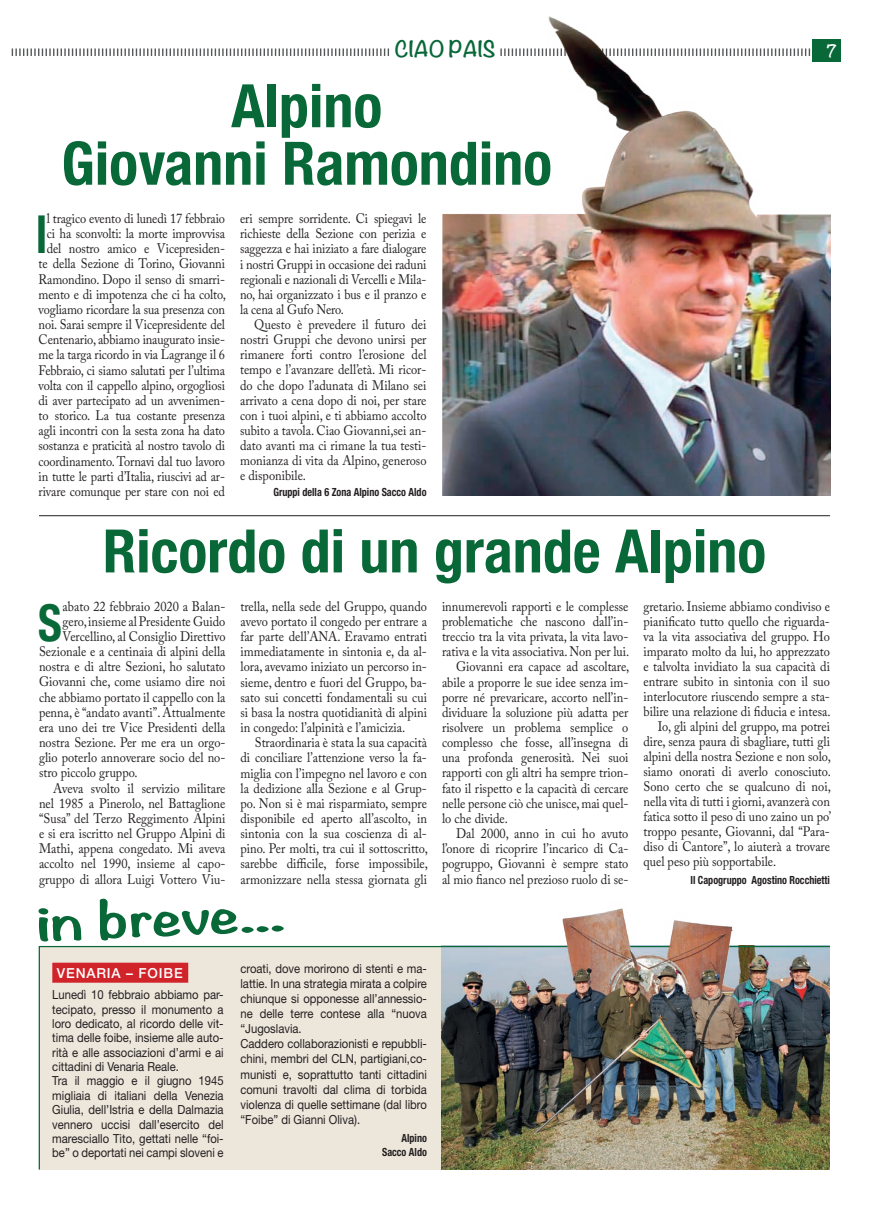
<style>
.page{position:relative;width:869px;height:1205px;background:#fff}
.page>*{position:absolute;margin:0;border:0;box-sizing:border-box;transform-origin:0 0}
.t1{font:700 condensed 60px/57.5px "Helvetica Neue LT Std";color:#086838;text-align:center}
.t2{font:700 condensed 52.25px "Helvetica Neue";color:#086838;scale:.87 1}
.t3{font:700 condensed 50.75px "Helvetica Neue";color:#086838;scale:.9 1}
.t4{font:700 45px "Noteworthy";color:#086838;scale:1.4 1}
.t5{font:700 20px "Noteworthy";color:#086838}
.t6{font:700 15px "Noteworthy";color:#fff}
.t7{font:13.75px/15.1px "Adobe Caslon Pro";color:#231f20;text-align:justify;scale:.9 1}
.t8{font:500 13.75px "Helvetica Neue";letter-spacing:.06em;color:#fff}
.t9{font:12.5px/14.4px "Helvetica Neue LT Std";color:#231f20;scale:.9 1}
.t10{font:700 condensed 11.25px/14.5px "Helvetica Neue LT Std";color:#231f20;text-align:right;scale:.9 1}
</style>
<div class="page">
<svg style="left:11px;top:48px;width:378px;height:8px"></svg>
<div style="left:811px;top:39px;width:29px;height:23px;background:#086838"></div>
<img style="left:38px;top:945px;width:792px;height:225px">
<div style="left:52px;top:962px;width:136px;height:20px;background:#d1232a"></div>
<img style="left:512px;top:908px;width:241px;height:97px">
<img style="left:442px;top:16px;width:388px;height:480px">
<hr style="left:39px;top:515px;width:790px;height:1px;background:#231f20">
<h3 class="t5" style="left:394px;top:31px;width:102px">CIAO PAIS</h3>
<p class="t6" style="left:826px;top:37px;width:12px">7</p>
<h1 class="t1" style="left:61px;top:76px;width:492px">Alpino<br>Giovanni Ramondino</h1>
<p class="t7" style="left:39px;top:211px;width:209px;text-align:center">l tragico evento di lunedì 17 febbraio ci ha sconvolti: la morte improvvisa del nostro amico e Vicepresiden&shy;te della Sezione di Torino, Giovanni Ramondino. Dopo il senso di smarri&shy;mento e di impotenza che ci ha colto, vogliamo ricordare la sua presenza con noi. Sarai sempre il Vicepresidente del Centenario, abbiamo inaugurato insie&shy;me la targa ricordo in via Lagrange il 6<br>Febbraio, ci siamo salutati per l’ultima volta con il cappello alpino, orgogliosi di aver partecipato ad un avvenimen&shy;to storico. La tua costante presenza agli incontri con la sesta zona ha dato sostanza e praticità al nostro tavolo di coordinamento. Tornavi dal tuo lavoro in tutte le parti d’Italia, riuscivi ad ar&shy;rivare comunque per stare con noi ed</p>
<p class="t7" style="left:240px;top:211px;width:209px">eri sempre sorridente. Ci spiegavi le richieste della Sezione con perizia e saggezza e hai iniziato a fare dialogare i nostri Gruppi in occasione dei raduni regionali e nazionali di Vercelli e Mila&shy;no, hai organizzato i bus e il pranzo e la cena al Gufo Nero.</p>
<h2 class="t2" style="left:36px;top:191px;width:14px">l</h2>
<p class="t7" style="left:240px;top:317px;width:209px;text-indent:14px">Questo è prevedere il futuro dei nostri Gruppi che devono unirsi per rimanere forti contro l’erosione del tempo e l’avanzare dell’età. Mi ricor&shy;do che dopo l’adunata di Milano sei arrivato a cena dopo di noi, per stare con i tuoi alpini, e ti abbiamo accolto subito a tavola. Ciao Giovanni,sei an&shy;dato avanti ma ci rimane la tua testi&shy;monianza di vita da Alpino, generoso e disponibile.</p>
<p class="t10" style="left:273px;top:484px;width:172px">Gruppi della 6 Zona Alpino Sacco Aldo</p>
<h1 class="t1" style="left:103px;top:521px;width:664px">Ricordo di un grande Alpino</h1>
<h3 class="t3" style="left:38px;top:581px;width:28px">S</h3>
<p class="t7" style="left:63px;top:598px;width:182px">abato 22 febbraio 2020 a Balan-</p>
<p class="t7" style="left:63px;top:613px;width:182px">gero, insieme al Presidente Guido</p>
<p class="t7" style="left:63px;top:628px;width:182px">Vercellino, al Consiglio Direttivo</p>
<p class="t7" style="left:39px;top:644px;width:209px">Sezionale e a centinaia di alpini della</p>
<p class="t7" style="left:39px;top:659px;width:208px">nostra e di altre Sezioni, ho salutato</p>
<p class="t7" style="left:39px;top:674px;width:208px">Giovanni che, come usiamo dire noi</p>
<p class="t7" style="left:39px;top:689px;width:208px">che abbiamo portato il cappello con la</p>
<p class="t7" style="left:39px;top:704px;width:208px">penna, è “andato avanti”. Attualmente</p>
<p class="t7" style="left:39px;top:719px;width:208px">era uno dei tre Vice Presidenti della</p>
<p class="t7" style="left:39px;top:735px;width:208px">nostra Sezione. Per me era un orgo-</p>
<p class="t7" style="left:39px;top:750px;width:208px">glio poterlo annoverare socio del no-</p>
<p class="t7" style="left:39px;top:765px;width:111px">stro piccolo gruppo.</p>
<p class="t7" style="left:53px;top:780px;width:193px">Aveva svolto il servizio militare</p>
<p class="t7" style="left:39px;top:795px;width:209px">nel 1985 a Pinerolo, nel Battaglione</p>
<p class="t7" style="left:39px;top:810px;width:208px">“Susa” del Terzo Reggimento Alpini</p>
<p class="t7" style="left:39px;top:826px;width:208px">e si era iscritto nel Gruppo Alpini di</p>
<p class="t7" style="left:39px;top:841px;width:208px">Mathi, appena congedato. Mi aveva</p>
<p class="t7" style="left:39px;top:856px;width:208px">accolto nel 1990, insieme al capo-</p>
<p class="t7" style="left:39px;top:871px;width:208px">gruppo di allora Luigi Vottero Viu-</p>
<p class="t7" style="left:240px;top:598px;width:209px">trella, nella sede del Gruppo, quando avevo portato il congedo per entrare a far parte dell’ANA. Eravamo entrati immediatamente in sintonia e, da al&shy;lora, avevamo iniziato un percorso in&shy;sieme, dentro e fuori del Gruppo, ba&shy;sato sui concetti fondamentali su cui si basa la nostra quotidianità di alpini in congedo: l’alpinità e l’amicizia.</p>
<p class="t7" style="left:240px;top:735px;width:209px;text-indent:14px">Straordinaria è stata la sua capacità di conciliare l’attenzione verso la fa&shy;miglia con l’impegno nel lavoro e con la dedizione alla Sezione e al Grup&shy;po. Non si è mai risparmiato, sempre disponibile ed aperto all’ascolto, in sintonia con la sua coscienza di al&shy;pino. Per molti, tra cui il sottoscritto, sarebbe difficile, forse impossibile, armonizzare nella stessa giornata gli</p>
<h3 class="t4" style="left:36px;top:882px;width:178px;rotate:-2deg">in breve...</h3>
<p class="t8" style="left:57px;top:962px;width:127px">VENARIA – FOIBE</p>
<p class="t9" style="left:52px;top:987px;width:192px">Lunedì 10 febbraio abbiamo par&shy;tecipato, presso il monumento a loro dedicato, al ricordo delle vit&shy;tima delle foibe, insieme alle auto&shy;rità e alle associazioni d’armi e ai cittadini di Venaria Reale.<br>Tra il maggio e il giugno 1945 migliaia di italiani della Venezia Giulia, dell’Istria e della Dalmazia vennero uccisi dall’esercito del maresciallo Tito, gettati nelle “foi&shy;be” o deportati nei campi sloveni e</p>
<p class="t9" style="left:240px;top:960px;width:209px;line-height:15.1px">croati, dove morirono di stenti e ma&shy;lattie. In una strategia mirata a colpire chiunque si opponesse all’annessio&shy;ne delle terre contese alla “nuova “Jugoslavia.<br>Caddero collaborazionisti e repubbli&shy;chini, membri del CLN, partigiani,co&shy;munisti e, soprattutto tanti cittadini comuni travolti dal clima di torbida violenza di quelle settimane (dal libro “Foibe” di Gianni Oliva).</p>
<p class="t10" style="left:382px;top:1130px;width:51px">Alpino<br>Sacco Aldo</p>
<p class="t7" style="left:442px;top:598px;width:209px">innumerevoli rapporti e le complesse</p>
<p class="t7" style="left:442px;top:614px;width:208px">problematiche che nascono dall’in-</p>
<p class="t7" style="left:442px;top:629px;width:208px">treccio tra la vita privata, la vita lavo-</p>
<p class="t7" style="left:442px;top:644px;width:209px">rativa e la vita associativa. Non per lui.</p>
<p class="t7" style="left:456px;top:659px;width:194px">Giovanni era capace ad ascoltare,</p>
<p class="t7" style="left:442px;top:674px;width:208px">abile a proporre le sue idee senza im-</p>
<p class="t7" style="left:442px;top:689px;width:208px">porre né prevaricare, accorto nell’in-</p>
<p class="t7" style="left:442px;top:704px;width:208px">dividuare la soluzione più adatta per</p>
<p class="t7" style="left:442px;top:720px;width:208px">risolvere un problema semplice o</p>
<p class="t7" style="left:442px;top:735px;width:209px">complesso che fosse, all’insegna di</p>
<p class="t7" style="left:442px;top:750px;width:209px">una profonda generosità. Nei suoi</p>
<p class="t7" style="left:442px;top:765px;width:208px">rapporti con gli altri ha sempre trion-</p>
<p class="t7" style="left:442px;top:780px;width:209px">fato il rispetto e la capacità di cercare</p>
<p class="t7" style="left:442px;top:795px;width:208px">nelle persone ciò che unisce, mai quel-</p>
<p class="t7" style="left:442px;top:810px;width:75px">lo che divide.</p>
<p class="t7" style="left:456px;top:826px;width:193px">Dal 2000, anno in cui ho avuto</p>
<p class="t7" style="left:442px;top:841px;width:208px">l’onore di ricoprire l’incarico di Ca-</p>
<p class="t7" style="left:442px;top:856px;width:208px">pogruppo, Giovanni è sempre stato</p>
<p class="t7" style="left:442px;top:871px;width:208px">al mio fianco nel prezioso ruolo di se-</p>
<p class="t7" style="left:643px;top:598px;width:209px">gretario. Insieme abbiamo condiviso e</p>
<p class="t7" style="left:643px;top:613px;width:208px">pianificato tutto quello che riguarda-</p>
<p class="t7" style="left:643px;top:628px;width:208px">va la vita associativa del gruppo. Ho</p>
<p class="t7" style="left:643px;top:643px;width:208px">imparato molto da lui, ho apprezzato</p>
<p class="t7" style="left:643px;top:659px;width:208px">e talvolta invidiato la sua capacità di</p>
<p class="t7" style="left:643px;top:674px;width:208px">entrare subito in sintonia con il suo</p>
<p class="t7" style="left:643px;top:689px;width:208px">interlocutore riuscendo sempre a sta-</p>
<p class="t7" style="left:643px;top:704px;width:209px">bilire una relazione di fiducia e intesa.</p>
<p class="t7" style="left:657px;top:719px;width:193px">Io, gli alpini del gruppo, ma potrei</p>
<p class="t7" style="left:643px;top:734px;width:208px">dire, senza paura di sbagliare, tutti gli</p>
<p class="t7" style="left:643px;top:749px;width:209px">alpini della nostra Sezione e non solo,</p>
<p class="t7" style="left:643px;top:764px;width:209px">siamo onorati di averlo conosciuto.</p>
<p class="t7" style="left:643px;top:779px;width:209px">Sono certo che se qualcuno di noi,</p>
<p class="t7" style="left:643px;top:794px;width:208px">nella vita di tutti i giorni, avanzerà con</p>
<p class="t7" style="left:643px;top:809px;width:210px">fatica sotto il peso di uno zaino un po’</p>
<p class="t7" style="left:643px;top:824px;width:208px">troppo pesante, Giovanni, dal “Para-</p>
<p class="t7" style="left:643px;top:839px;width:209px">diso di Cantore”, lo aiuterà a trovare</p>
<p class="t7" style="left:643px;top:854px;width:149px">quel peso più sopportabile.</p>
<p class="t10" style="left:690px;top:872px;width:156px">Il Capogruppo Agostino Rocchietti</p>
</div>
